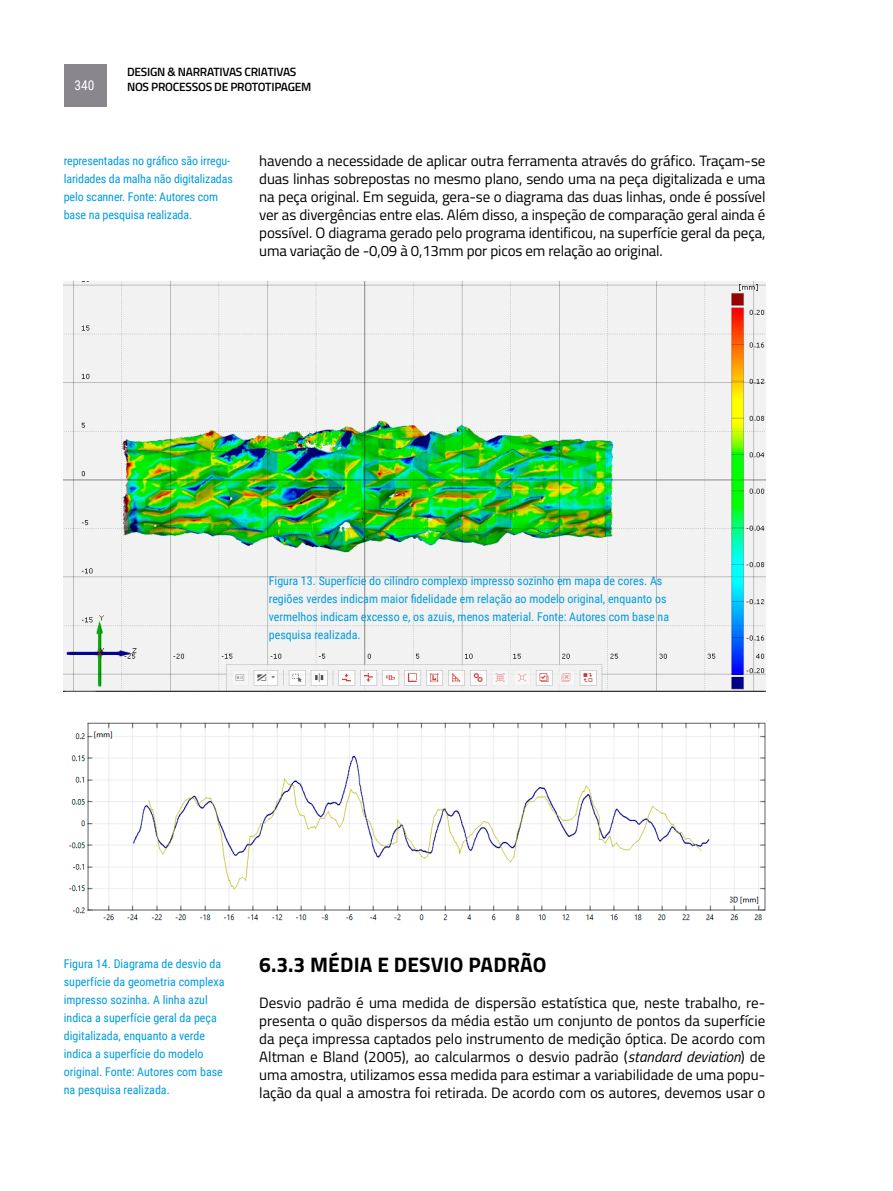
<style>
.page{position:relative;width:893px;height:1191px;background:#fff}
.page>*{position:absolute;margin:0;border:0;box-sizing:border-box;transform-origin:0 0}
.t1{font:700 21px "Titillium Web";letter-spacing:.01em;color:#000}
.t2{font:15px/18px "Titillium Web";letter-spacing:-.01em;color:#000;text-align:justify}
.t3{font:13.5px "Roboto Condensed";color:#fff}
.t4{font:12px/18px "Roboto Condensed";color:#009cde}
.t5{font:600 12px/15px "Titillium Web";letter-spacing:-.02em;color:#000}
.s1{font-style:italic}
</style>
<div class="page">
<div style="left:64px;top:64px;width:42px;height:42px;background:#89878c"></div>
<img style="left:64px;top:281px;width:701px;height:410px">
<img style="left:68px;top:722px;width:698px;height:199px">
<p class="t3" style="left:75px;top:76px;width:22px">340</p>
<p class="t5" style="left:127px;top:64px;width:186px">DESIGN &amp; NARRATIVAS CRIATIVAS<br>NOS PROCESSOS DE PROTOTIPAGEM</p>
<p class="t4" style="left:64px;top:152px;width:171px">representadas no gráfico são irregu&shy;laridades da malha não digitalizadas pelo scanner. Fonte: Autores com base na pesquisa realizada.</p>
<p class="t2" style="left:259px;top:151px;width:508px">havendo a necessidade de aplicar outra ferramenta através do gráfico. Traçam-se duas linhas sobrepostas no mesmo plano, sendo uma na peça digitalizada e uma na peça original. Em seguida, gera-se o diagrama das duas linhas, onde é possível ver as divergências entre elas. Além disso, a inspeção de comparação geral ainda é possível. O diagrama gerado pelo programa identificou, na superfície geral da peça, uma variação de -0,09 à 0,13mm por picos em relação ao original.</p>
<p class="t4" style="left:269px;top:571px;width:402px">Figura 13. Superfície do cilindro complexo impresso sozinho em mapa de cores. As regiões verdes indicam maior fidelidade em relação ao modelo original, enquanto os vermelhos indicam excesso e, os azuis, menos material. Fonte: Autores com base na pesquisa realizada.</p>
<p class="t4" style="left:64px;top:954px;width:162px">Figura 14. Diagrama de desvio da superfície da geometria complexa impresso sozinha. A linha azul indica a superfície geral da peça digitalizada, enquanto a verde indica a superfície do modelo original. Fonte: Autores com base na pesquisa realizada.</p>
<h1 class="t1" style="left:259px;top:948px;width:289px">6.3.3 MÉDIA E DESVIO PADRÃO</h1>
<p class="t2" style="left:259px;top:992px;width:508px">Desvio padrão é uma medida de dispersão estatística que, neste trabalho, re&shy;presenta o quão dispersos da média estão um conjunto de pontos da superfície da peça impressa captados pelo instrumento de medição óptica. De acordo com Altman e Bland (2005), ao calcularmos o desvio padrão (<span class="s1">standard deviation</span>) de uma amostra, utilizamos essa medida para estimar a variabilidade de uma popu&shy;lação da qual a amostra foi retirada. De acordo com os autores, devemos usar o</p>
</div>
